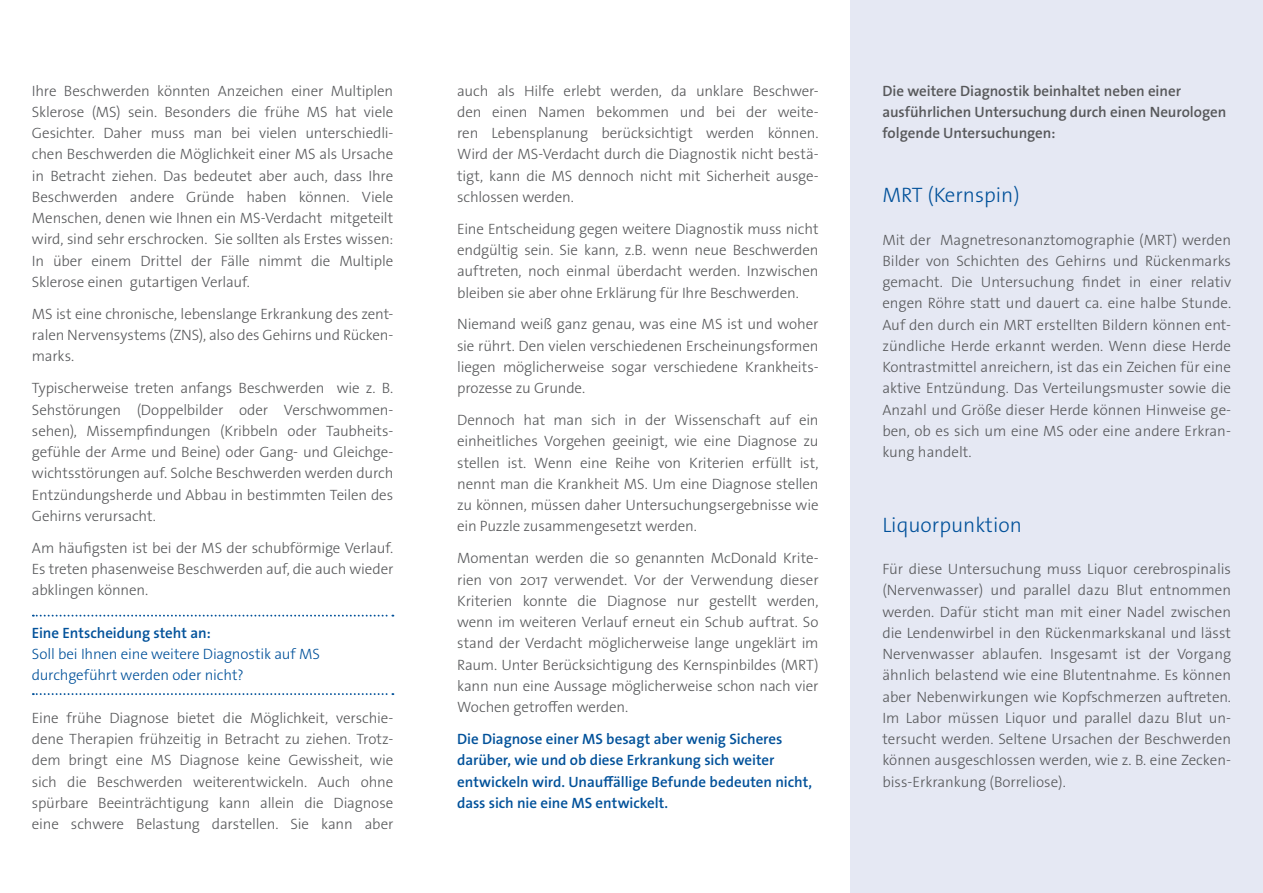
<style>
.page{position:relative;width:1263px;height:893px;background:#fff}
.page>*{position:absolute;margin:0;border:0;box-sizing:border-box;transform-origin:0 0}
.t1{font:300 21px "The Sans Os F";color:#01519a}
.t2{font:300 15px/21.3px "The Sans Os F";letter-spacing:-.01em;color:#57585a;text-align:justify}
.t3{font:600 15px/21.3px "The Sans Os F";color:#01519a}
.t4{font:600 15px/21.3px "The Sans Os F";letter-spacing:-.005em;color:#57585a}
.t5{font:300 15px/21.3px "The Sans Os F";letter-spacing:-.01em;color:#01519a}
</style>
<div class="page">
<div style="left:850px;top:0;width:413px;height:893px;background:#e5e8f3"></div>
<svg style="left:33px;top:615px;width:360px;height:2px"></svg>
<svg style="left:33px;top:693px;width:360px;height:2px"></svg>
<p class="t2" style="left:32px;top:80px;width:363px">Ihre Beschwerden könnten Anzeichen einer Multiplen Sklerose (MS) sein. Besonders die frühe MS hat viele Gesichter. Daher muss man bei vielen unterschiedli&shy;chen Beschwerden die Möglichkeit einer MS als Ursache in Betracht ziehen. Das bedeutet aber auch, dass Ihre Beschwerden andere Gründe haben können. Viele Menschen, denen wie Ihnen ein MS-Verdacht mitgeteilt wird, sind sehr erschrocken. Sie sollten als Erstes wissen:<br>In über einem Drittel der Fälle nimmt die Multiple Sklerose einen gutartigen Verlauf.</p>
<p class="t2" style="left:32px;top:303px;width:363px">MS ist eine chronische, lebenslange Erkrankung des zent&shy;ralen Nervensystems (ZNS), also des Gehirns und Rücken&shy;marks.</p>
<p class="t2" style="left:32px;top:378px;width:363px">Typischerweise treten anfangs Beschwerden wie z. B.<br>Sehstörungen (Doppelbilder oder Verschwommen&shy;sehen), Missempfindungen (Kribbeln oder Taubheits&shy;gefühle der Arme und Beine) oder Gang- und Gleichge&shy;wichtsstörungen auf. Solche Beschwerden werden durch Entzündungsherde und Abbau in bestimmten Teilen des Gehirns verursacht.</p>
<p class="t2" style="left:32px;top:537px;width:363px">Am häufigsten ist bei der MS der schubförmige Verlauf.<br>Es treten phasenweise Beschwerden auf, die auch wieder abklingen können.</p>
<p class="t3" style="left:32px;top:622px;width:180px">Eine Entscheidung steht an:</p>
<p class="t5" style="left:32px;top:643px;width:290px">Soll bei Ihnen eine weitere Diagnostik auf MS durchgeführt werden oder nicht?</p>
<p class="t2" style="left:32px;top:707px;width:363px">Eine frühe Diagnose bietet die Möglichkeit, verschie&shy;dene Therapien frühzeitig in Betracht zu ziehen. Trotz&shy;dem bringt eine MS Diagnose keine Gewissheit, wie sich die Beschwerden weiterentwickeln. Auch ohne spürbare Beeinträchtigung kann allein die Diagnose eine schwere Belastung darstellen. Sie kann aber</p>
<p class="t2" style="left:457px;top:80px;width:363px">auch als Hilfe erlebt werden, da unklare Beschwer&shy;den einen Namen bekommen und bei der weite&shy;ren Lebensplanung berücksichtigt werden können.<br>Wird der MS-Verdacht durch die Diagnostik nicht bestä&shy;tigt, kann die MS dennoch nicht mit Sicherheit ausge&shy;schlossen werden.</p>
<p class="t2" style="left:457px;top:218px;width:363px">Eine Entscheidung gegen weitere Diagnostik muss nicht endgültig sein. Sie kann, z.B. wenn neue Beschwerden auftreten, noch einmal überdacht werden. Inzwischen bleiben sie aber ohne Erklärung für Ihre Beschwerden.</p>
<p class="t2" style="left:457px;top:314px;width:363px">Niemand weiß ganz genau, was eine MS ist und woher sie rührt. Den vielen verschiedenen Erscheinungsformen liegen möglicherweise sogar verschiedene Krankheits&shy;prozesse zu Grunde.</p>
<p class="t2" style="left:457px;top:410px;width:363px">Dennoch hat man sich in der Wissenschaft auf ein einheitliches Vorgehen geeinigt, wie eine Diagnose zu stellen ist. Wenn eine Reihe von Kriterien erfüllt ist, nennt man die Krankheit MS. Um eine Diagnose stellen zu können, müssen daher Untersuchungsergebnisse wie ein Puzzle zusammengesetzt werden.</p>
<p class="t2" style="left:457px;top:548px;width:363px">Momentan werden die so genannten McDonald Krite&shy;rien von 2017 verwendet. Vor der Verwendung dieser Kriterien konnte die Diagnose nur gestellt werden, wenn im weiteren Verlauf erneut ein Schub auftrat. So stand der Verdacht möglicherweise lange ungeklärt im Raum. Unter Berücksichtigung des Kernspinbildes (MRT) kann nun eine Aussage möglicherweise schon nach vier Wochen getroffen werden.</p>
<p class="t3" style="left:457px;top:728px;width:356px">Die Diagnose einer MS besagt aber wenig Sicheres darüber, wie und ob diese Erkrankung sich weiter entwickeln wird. Unauffällige Befunde bedeuten nicht, dass sich nie eine MS entwickelt.</p>
<p class="t4" style="left:882px;top:80px;width:346px">Die weitere Diagnostik beinhaltet neben einer ausführlichen Untersuchung durch einen Neurologen folgende Untersuchungen:</p>
<h1 class="t1" style="left:882px;top:181px;width:139px">MRT (Kernspin)</h1>
<p class="t2" style="left:882px;top:229px;width:350px">Mit der Magnetresonanztomographie (MRT) werden Bilder von Schichten des Gehirns und Rückenmarks gemacht. Die Untersuchung findet in einer relativ engen Röhre statt und dauert ca. eine halbe Stunde.<br>Auf den durch ein MRT erstellten Bildern können ent&shy;zündliche Herde erkannt werden. Wenn diese Herde Kontrastmittel anreichern, ist das ein Zeichen für eine aktive Entzündung. Das Verteilungsmuster sowie die Anzahl und Größe dieser Herde können Hinweise ge&shy;ben, ob es sich um eine MS oder eine andere Erkran&shy;kung handelt.</p>
<h1 class="t1" style="left:882px;top:511px;width:141px">Liquorpunktion</h1>
<p class="t2" style="left:882px;top:558px;width:350px">Für diese Untersuchung muss Liquor cerebrospinalis (Nervenwasser) und parallel dazu Blut entnommen werden. Dafür sticht man mit einer Nadel zwischen die Lendenwirbel in den Rückenmarkskanal und lässt Nervenwasser ablaufen. Insgesamt ist der Vorgang ähnlich belastend wie eine Blutentnahme. Es können aber Nebenwirkungen wie Kopfschmerzen auftreten.<br>Im Labor müssen Liquor und parallel dazu Blut un&shy;tersucht werden. Seltene Ursachen der Beschwerden können ausgeschlossen werden, wie z. B. eine Zecken&shy;biss-Erkrankung (Borreliose).</p>
</div>
